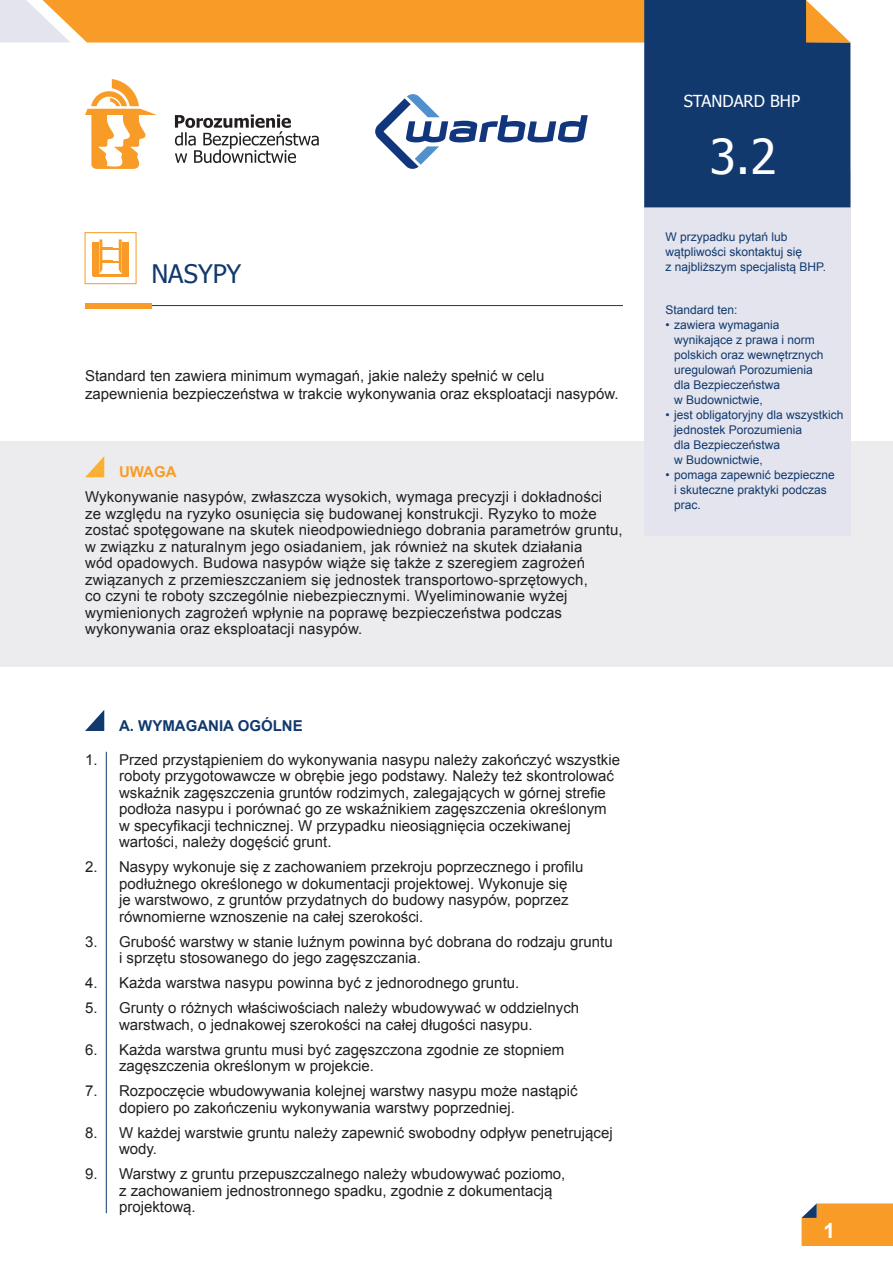
<style>
.page{position:relative;width:893px;height:1263px;background:#fff}
.page>*{position:absolute;margin:0;border:0;box-sizing:border-box;transform-origin:0 0}
.t1{font:48px "Tahoma";color:#fff}
.Tytul{font:25.5px "Tahoma";letter-spacing:-.005em;color:#11396e}
.tekst{font:700 21px "Arial";color:#fff}
.t2{font:16.5px "Tahoma";color:#fff}
.Tekst_numerowany{font:15px/16.5px "Arial";color:#231f20}
.tekst-2{font:15px/16.5px "Arial";letter-spacing:.01em;color:#231f20}
.Tytulik{font:700 15px "Arial";color:#11396e}
.Uwaga{font:700 15px "Arial";color:#f89c27}
.tekst_wymienianie{font:12px/15px "Arial";color:#11396e}
.tekst-3{font:12px/15px "Arial";color:#11396e}
</style>
<div class="page">
<div style="left:0;top:441px;width:893px;height:226px;background:#ececee"></div>
<svg style="left:85px;top:710px;width:19px;height:21px"></svg>
<hr style="left:151px;top:305px;width:472px;height:1px;background:#11396e">
<div style="left:644px;top:170px;width:206px;height:365px;background:#e3e4ed"></div>
<div style="left:85px;top:303px;width:66px;height:5px;background:#f89c27"></div>
<svg style="left:801px;top:1203px;width:92px;height:43px;background:#f19d32"></svg>
<hr style="left:106px;top:752px;width:1px;height:461px;background:#11396e">
<div style="left:85px;top:232px;width:51px;height:52px;border:1px solid #f89c27"></div>
<svg style="left:85px;top:456px;width:19px;height:21px"></svg>
<svg style="left:99px;top:239px;width:23px;height:35px"></svg>
<div style="left:93px;top:242px;width:6px;height:34px;background:#f89c27"></div>
<div style="left:122px;top:242px;width:6px;height:34px;background:#f89c27"></div>
<hr style="left:93px;top:275px;width:36px;height:2px;background:#f89c27">
<svg style="left:0;top:0;width:850px;height:207px"></svg>
<p class="Tytul" style="left:151px;top:257px;width:91px">NASYPY</p>
<p class="tekst-2" style="left:85px;top:367px;width:535px;line-height:18px">Standard ten zawiera minimum wymagań, jakie należy spełnić w celu zapewnienia bezpieczeństwa w trakcie wykonywania oraz eksploatacji nasypów.</p>
<p class="Uwaga" style="left:119px;top:462px;width:59px">UWAGA</p>
<p class="tekst-2" style="left:85px;top:489px;width:539px">Wykonywanie nasypów, zwłaszcza wysokich, wymaga precyzji i dokładności<br>ze względu na ryzyko osunięcia się budowanej konstrukcji. Ryzyko to może zostać spotęgowane na skutek nieodpowiedniego dobrania parametrów gruntu, w związku z naturalnym jego osiadaniem, jak również na skutek działania<br>wód opadowych. Budowa nasypów wiąże się także z szeregiem zagrożeń związanych z przemieszczaniem się jednostek transportowo-sprzętowych,<br>co czyni te roboty szczególnie niebezpiecznymi. Wyeliminowanie wyżej wymienionych zagrożeń wpłynie na poprawę bezpieczeństwa podczas wykonywania oraz eksploatacji nasypów.</p>
<p class="Tytulik" style="left:119px;top:716px;width:185px">A. WYMAGANIA OGÓLNE</p>
<p class="Tekst_numerowany" style="left:119px;top:751px;width:503px;text-indent:-34px">1. Przed przystąpieniem do wykonywania nasypu należy zakończyć wszystkie roboty przygotowawcze w obrębie jego podstawy. Należy też skontrolować wskaźnik zagęszczenia gruntów rodzimych, zalegających w górnej strefie podłoża nasypu i porównać go ze wskaźnikiem zagęszczenia określonym w specyfikacji technicznej. W przypadku nieosiągnięcia oczekiwanej wartości, należy dogęścić grunt.</p>
<p class="Tekst_numerowany" style="left:119px;top:859px;width:466px;text-indent:-34px">2. Nasypy wykonuje się z zachowaniem przekroju poprzecznego i profilu podłużnego określonego w dokumentacji projektowej. Wykonuje się<br>je warstwowo, z gruntów przydatnych do budowy nasypów, poprzez równomierne wznoszenie na całej szerokości.</p>
<p class="Tekst_numerowany" style="left:119px;top:933px;width:495px;text-indent:-34px">3. Grubość warstwy w stanie luźnym powinna być dobrana do rodzaju gruntu i sprzętu stosowanego do jego zagęszczania.</p>
<p class="Tekst_numerowany" style="left:85px;top:975px;width:436px">4. Każda warstwa nasypu powinna być z jednorodnego gruntu.</p>
<p class="Tekst_numerowany" style="left:119px;top:1000px;width:462px;text-indent:-34px">5. Grunty o różnych właściwościach należy wbudowywać w oddzielnych warstwach, o jednakowej szerokości na całej długości nasypu.</p>
<p class="Tekst_numerowany" style="left:119px;top:1041px;width:447px;text-indent:-34px">6. Każda warstwa gruntu musi być zagęszczona zgodnie ze stopniem zagęszczenia określonym w projekcie.</p>
<p class="Tekst_numerowany" style="left:119px;top:1083px;width:460px;text-indent:-34px">7. Rozpoczęcie wbudowywania kolejnej warstwy nasypu może nastąpić dopiero po zakończeniu wykonywania warstwy poprzedniej.</p>
<p class="Tekst_numerowany" style="left:119px;top:1124px;width:495px;text-indent:-34px">8. W każdej warstwie gruntu należy zapewnić swobodny odpływ penetrującej wody.</p>
<p class="Tekst_numerowany" style="left:119px;top:1166px;width:448px;text-indent:-34px">9. Warstwy z gruntu przepuszczalnego należy wbudowywać poziomo, z zachowaniem jednostronnego spadku, zgodnie z dokumentacją projektową.</p>
<p class="t2" style="left:684px;top:90px;width:118px">STANDARD BHP</p>
<p class="t1" style="left:710px;top:124px;width:68px">3.2</p>
<p class="tekst-3" style="left:665px;top:229px;width:162px">W przypadku pytań lub wątpliwości skontaktuj się<br>z najbliższym specjalistą BHP.</p>
<p class="tekst-3" style="left:665px;top:302px;width:74px">Standard ten:</p>
<p class="tekst_wymienianie" style="left:674px;top:317px;width:151px;text-indent:-9px">• zawiera wymagania wynikające z prawa i norm polskich oraz wewnętrznych uregulowań Porozumienia dla Bezpieczeństwa<br>w Budownictwie,</p>
<p class="tekst_wymienianie" style="left:674px;top:407px;width:171px;text-indent:-9px">• jest obligatoryjny dla wszystkich jednostek Porozumienia<br>dla Bezpieczeństwa<br>w Budownictwie,</p>
<p class="tekst_wymienianie" style="left:674px;top:467px;width:162px;text-indent:-9px">• pomaga zapewnić bezpieczne i skuteczne praktyki podczas prac.</p>
<p class="tekst" style="left:823px;top:1217px;width:13px">1</p>
</div>
